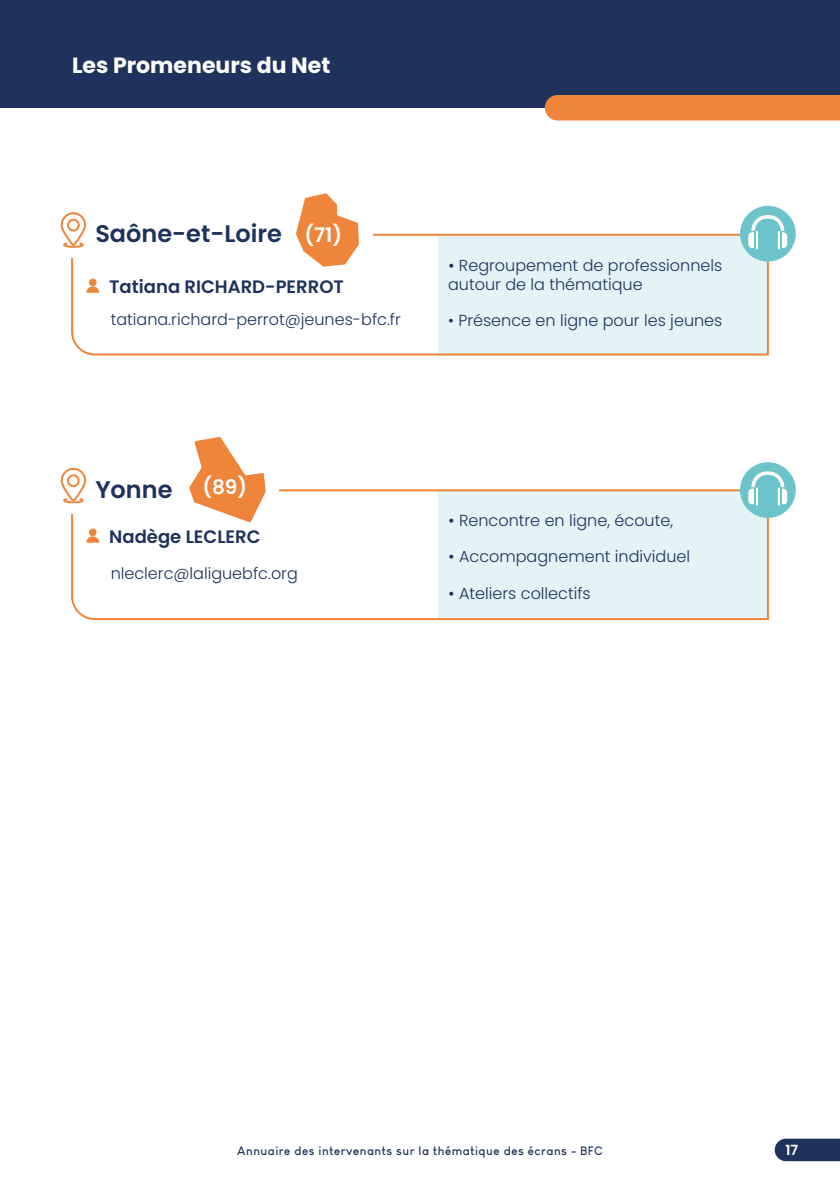
<style>
.page{position:relative;width:840px;height:1191px;background:#fff}
.page>*{position:absolute;margin:0;border:0;box-sizing:border-box;transform-origin:0 0}
.t1{font:600 24px "Poppins";color:#1e325b}
.t2{font:700 22px "Poppins";color:#fff}
.t3{font:600 20px "Poppins";color:#fff}
.t4{font:600 18px "Poppins";color:#1e325b}
.t5{font:300 16px/19.2px "Poppins";color:#1e325b}
.t6{font:600 14px "Poppins";color:#fff}
.t7{font:700 12px "Louis George Cafe";letter-spacing:.04em;color:#1e325b}
.s1{font-size:20px;color:#fff}
.s2{font-weight:400}
</style>
<div class="page">
<svg style="left:774px;top:1138px;width:65px;height:23px"></svg>
<div style="left:0;top:0;width:839px;height:108px;background:#1e325b"></div>
<div style="left:544px;top:95px;width:295px;height:25px;background:#ef853b"></div>
<svg style="left:71px;top:233px;width:698px;height:123px"></svg>
<div style="left:51px;top:217px;width:321px;height:41px;background:#fff"></div>
<svg style="left:60px;top:212px;width:26px;height:36px"></svg>
<div style="left:89px;top:279px;width:8px;height:7px;background:#ef853b;border-radius:50%"></div>
<svg style="left:86px;top:286px;width:13px;height:7px"></svg>
<svg style="left:296px;top:193px;width:63px;height:74px"></svg>
<div style="left:739px;top:206px;width:56px;height:55px;background:#6cc4ca;border-radius:50%"></div>
<svg style="left:746px;top:215px;width:42px;height:35px"></svg>
<svg style="left:71px;top:489px;width:698px;height:132px"></svg>
<div style="left:51px;top:473px;width:227px;height:40px;background:#fff"></div>
<svg style="left:60px;top:467px;width:27px;height:37px"></svg>
<div style="left:89px;top:528px;width:8px;height:8px;background:#ef853b;border-radius:50%"></div>
<svg style="left:86px;top:536px;width:13px;height:6px"></svg>
<svg style="left:189px;top:437px;width:76px;height:85px"></svg>
<div style="left:739px;top:462px;width:56px;height:56px;background:#6cc4ca;border-radius:50%"></div>
<svg style="left:746px;top:471px;width:42px;height:35px"></svg>
<h2 class="t2" style="left:72px;top:53px;width:260px">Les Promeneurs du Net</h2>
<h1 class="t1" style="left:95px;top:220px;width:248px">Saône-et-Loire <span class="s1">(71)</span></h1>
<p class="t4" style="left:109px;top:276px;width:236px">Tatiana RICHARD-PERROT</p>
<p class="t5" style="left:111px;top:310px;width:292px">tatiana.richard-perrot@jeunes-bfc.fr</p>
<p class="t5" style="left:448px;top:256px;width:275px"><span class="s2">•</span> Regroupement de professionnels autour de la thématique</p>
<p class="t5" style="left:448px;top:311px;width:276px">• Présence en ligne pour les jeunes</p>
<p class="t3" style="left:202px;top:476px;width:46px">(89)</p>
<h1 class="t1" style="left:95px;top:476px;width:79px">Yonne</h1>
<p class="t4" style="left:109px;top:526px;width:153px">Nadège LECLERC</p>
<p class="t5" style="left:111px;top:563px;width:189px">nleclerc@laliguebfc.org</p>
<p class="t5" style="left:448px;top:511px;width:226px"><span class="s2">•</span> Rencontre en ligne, écoute,</p>
<p class="t5" style="left:448px;top:547px;width:243px"><span class="s2">•</span> Accompagnement individuel</p>
<p class="t5" style="left:448px;top:583px;width:144px"><span class="s2">•</span> Ateliers collectifs</p>
<p class="t7" style="left:237px;top:1142px;width:367px">Annuaire des intervenants sur la thématique des écrans - BFC</p>
<p class="t6" style="left:785px;top:1141px;width:14px">17</p>
</div>
